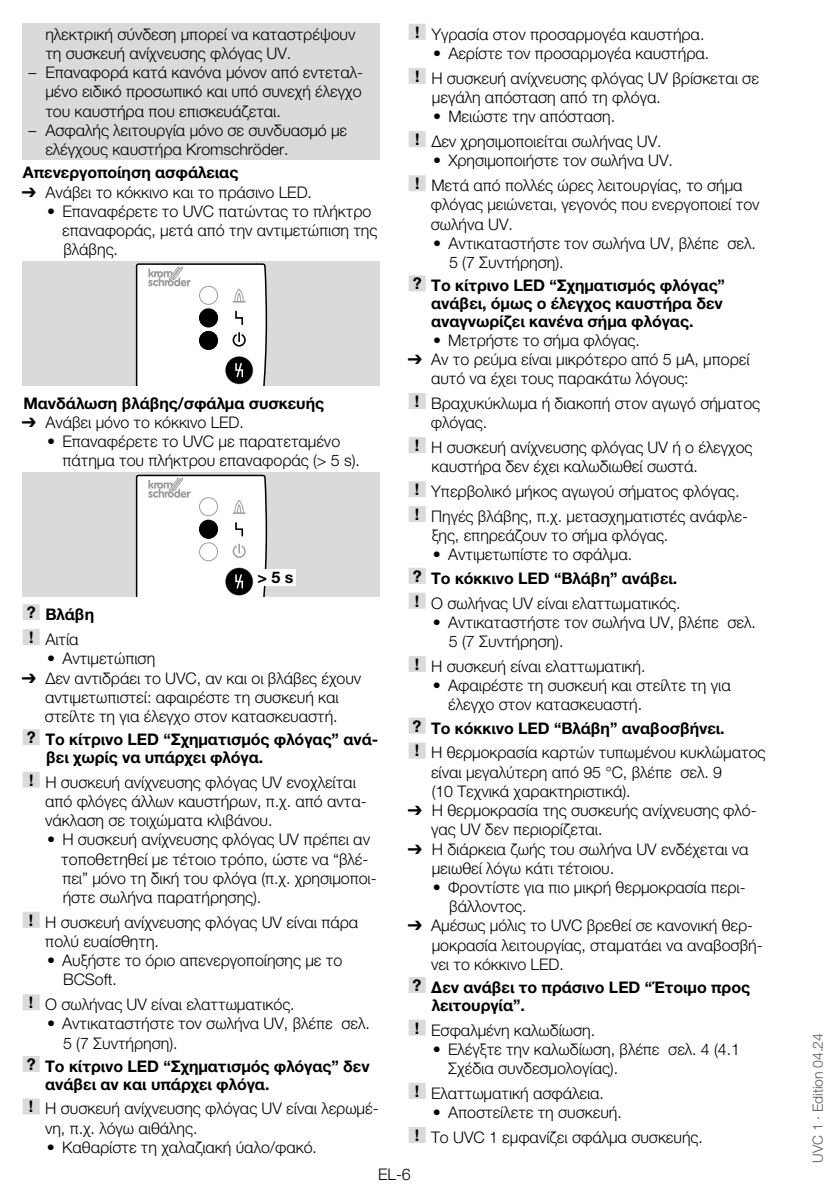
<style>
.page{position:relative;width:840px;height:1191px;background:#fff}
.page>*{position:absolute;margin:0;border:0;box-sizing:border-box;transform-origin:0 0}
.t1{font:300 16px/19.2px "Helvetica Neue LT Pro";letter-spacing:-.005em;color:#000}
.t2{font:700 16px/17.6px "Helvetica Neue LT Pro";letter-spacing:-.005em;color:#000}
.t3{font:300 14px "Helvetica Neue LT Pro";letter-spacing:-.005em;color:#575756}
.s1{font-family:"Arial Unicode MS";font-weight:400}
.s2{font-weight:300}
.s3{font-weight:700}
</style>
<div class="page">
<div style="left:23px;top:23px;width:357px;height:41px;background:#dadada"></div>
<div style="left:23px;top:61px;width:357px;height:60px;background:#dadada"></div>
<div style="left:23px;top:119px;width:357px;height:41px;background:#dadada"></div>
<div style="left:23px;top:604px;width:17px;height:16px;background:#dadada"></div>
<div style="left:23px;top:629px;width:17px;height:16px;background:#dadada"></div>
<div style="left:23px;top:729px;width:17px;height:16px;background:#dadada"></div>
<div style="left:23px;top:771px;width:17px;height:16px;background:#dadada"></div>
<div style="left:23px;top:911px;width:17px;height:16px;background:#dadada"></div>
<div style="left:23px;top:994px;width:17px;height:16px;background:#dadada"></div>
<div style="left:23px;top:1056px;width:17px;height:16px;background:#dadada"></div>
<div style="left:23px;top:1098px;width:17px;height:16px;background:#dadada"></div>
<div style="left:23px;top:261px;width:357px;height:124px;background:#dadada"></div>
<svg style="left:136px;top:263px;width:131px;height:122px"></svg>
<div style="left:23px;top:472px;width:357px;height:125px;background:#dadada"></div>
<div style="left:256px;top:569px;width:39px;height:17px;background:#fff"></div>
<svg style="left:136px;top:475px;width:131px;height:122px"></svg>
<div style="left:408px;top:24px;width:17px;height:16px;background:#dadada"></div>
<div style="left:408px;top:68px;width:17px;height:16px;background:#dadada"></div>
<div style="left:408px;top:131px;width:17px;height:16px;background:#dadada"></div>
<div style="left:408px;top:175px;width:17px;height:16px;background:#dadada"></div>
<div style="left:408px;top:275px;width:17px;height:16px;background:#dadada"></div>
<div style="left:408px;top:393px;width:17px;height:16px;background:#dadada"></div>
<div style="left:408px;top:437px;width:17px;height:16px;background:#dadada"></div>
<div style="left:408px;top:481px;width:17px;height:16px;background:#dadada"></div>
<div style="left:408px;top:506px;width:17px;height:16px;background:#dadada"></div>
<div style="left:408px;top:568px;width:17px;height:16px;background:#dadada"></div>
<div style="left:408px;top:592px;width:17px;height:16px;background:#dadada"></div>
<div style="left:408px;top:656px;width:17px;height:16px;background:#dadada"></div>
<div style="left:408px;top:717px;width:17px;height:16px;background:#dadada"></div>
<div style="left:408px;top:742px;width:17px;height:16px;background:#dadada"></div>
<div style="left:408px;top:977px;width:17px;height:16px;background:#dadada"></div>
<div style="left:408px;top:1019px;width:17px;height:16px;background:#dadada"></div>
<div style="left:408px;top:1082px;width:17px;height:16px;background:#dadada"></div>
<div style="left:408px;top:1127px;width:17px;height:16px;background:#dadada"></div>
<p class="t1" style="left:45px;top:24px;width:311px">ηλεκτρική σύνδεση μπορεί να καταστρέψουν τη συσκευή ανίχνευσης φλόγας UV.</p>
<p class="t1" style="left:45px;top:63px;width:319px;text-align:justify;text-indent:-17px">– Επαναφορά κατά κανόνα μόνον από εντεταλ&shy;μένο ειδικό προσωπικό και υπό συνεχή έλεγχο του καυστήρα που επισκευάζεται.</p>
<p class="t1" style="left:45px;top:120px;width:303px;text-indent:-17px">– Ασφαλής λειτουργία μόνο σε συνδυασμό με ελέγχους καυστήρα Kromschröder.</p>
<p class="t2" style="left:23px;top:163px;width:217px">Απενεργοποίηση ασφάλειας</p>
<p class="t1" style="left:22px;top:182px;width:291px"><span class="s1">➔</span> Ανάβει το κόκκινο και το πράσινο LED.</p>
<p class="t1" style="left:62px;top:201px;width:316px;text-indent:-15px">• Επαναφέρετε το UVC πατώντας το πλήκτρο επαναφοράς, μετά από την αντιμετώπιση της βλάβης.</p>
<p class="t2" style="left:23px;top:394px;width:302px">Μανδάλωση βλάβης/σφάλμα συσκευής</p>
<p class="t1" style="left:22px;top:412px;width:223px"><span class="s1">➔</span> Ανάβει μόνο το κόκκινο LED.</p>
<p class="t1" style="left:62px;top:431px;width:299px;text-indent:-15px">• Επαναφέρετε το UVC με παρατεταμένο πάτημα του πλήκτρου επαναφοράς (&gt; 5 s).</p>
<p class="t2" style="left:257px;top:568px;width:37px">&gt; 5 s</p>
<p class="t2" style="left:27px;top:602px;width:69px;line-height:24.8px">? Βλάβη ! <span class="s2">Αιτία</span></p>
<p class="t1" style="left:47px;top:648px;width:110px">• Αντιμετώπιση</p>
<p class="t1" style="left:22px;top:668px;width:341px;text-align:center"><span class="s1">➔</span> Δεν αντιδράει το UVC, αν και οι βλάβες έχουν αντιμετωπιστεί: αφαιρέστε τη συσκευή και στείλτε τη για έλεγχο στον κατασκευαστή.</p>
<p class="t2" style="left:46px;top:730px;width:333px;text-indent:-19px">? Το κίτρινο LED “Σχηματισμός φλόγας” ανά&shy;βει χωρίς να υπάρχει φλόγα.</p>
<p class="t1" style="left:45px;top:772px;width:323px;text-indent:-16px"><span class="s3">!</span> Η συσκευή ανίχνευσης φλόγας UV ενοχλείται από φλόγες άλλων καυστήρων, π.χ. από αντα&shy;νάκλαση σε τοιχώματα κλιβάνου.</p>
<p class="t1" style="left:61px;top:829px;width:317px;text-indent:-14px">• Η συσκευή ανίχνευσης φλόγας UV πρέπει αν τοποθετηθεί με τέτοιο τρόπο, ώστε να “βλέ&shy;πει” μόνο τη δική του φλόγα (π.χ. χρησιμοποι&shy;ήστε σωλήνα παρατήρησης).</p>
<p class="t1" style="left:45px;top:912px;width:314px;text-indent:-16px"><span class="s3">!</span> Η συσκευή ανίχνευσης φλόγας UV είναι πάρα πολύ ευαίσθητη.</p>
<p class="t1" style="left:63px;top:950px;width:280px;text-indent:-16px">• Αυξήστε το όριο απενεργοποίησης με το<br>BCSoft.</p>
<p class="t1" style="left:29px;top:994px;width:267px"><span class="s3">!</span> Ο σωλήνας UV είναι ελαττωματικός.</p>
<p class="t1" style="left:63px;top:1013px;width:308px;text-indent:-16px">• Αντικαταστήστε τον σωλήνα UV, βλέπε σελ.<br>5 (7 Συντήρηση).</p>
<p class="t2" style="left:45px;top:1057px;width:326px;text-indent:-18px">? Το κίτρινο LED “Σχηματισμός φλόγας” δεν ανάβει αν και υπάρχει φλόγα.</p>
<p class="t1" style="left:45px;top:1098px;width:335px;text-indent:-16px"><span class="s3">!</span> Η συσκευή ανίχνευσης φλόγας UV είναι λερωμέ&shy;νη, π.χ. λόγω αιθάλης.</p>
<p class="t1" style="left:47px;top:1137px;width:271px">• Καθαρίστε τη χαλαζιακή ύαλο/φακό.</p>
<p class="t1" style="left:415px;top:24px;width:291px"><span class="s3">!</span> Υγρασία στον προσαρμογέα καυστήρα.</p>
<p class="t1" style="left:415px;top:41px;width:345px;line-height:24.8px;text-indent:18px">• Αερίστε τον προσαρμογέα καυστήρα.<br><span class="s3">!</span> Η συσκευή ανίχνευσης φλόγας UV βρίσκεται σε</p>
<p class="t1" style="left:431px;top:87px;width:230px">μεγάλη απόσταση από τη φλόγα.</p>
<p class="t1" style="left:415px;top:104px;width:248px;line-height:24.8px;text-indent:18px">• Μειώστε την απόσταση.<br><span class="s3">!</span> Δεν χρησιμοποιείται σωλήνας UV.</p>
<p class="t1" style="left:415px;top:148px;width:329px;line-height:24.8px;text-indent:18px">• Χρησιμοποιήστε τον σωλήνα UV.<br><span class="s3">!</span> Μετά από πολλές ώρες λειτουργίας, το σήμα</p>
<p class="t1" style="left:430px;top:195px;width:330px">φλόγας μειώνεται, γεγονός που ενεργοποιεί τον σωλήνα UV.</p>
<p class="t1" style="left:449px;top:233px;width:308px;text-indent:-16px">• Αντικαταστήστε τον σωλήνα UV, βλέπε σελ.<br>5 (7 Συντήρηση).</p>
<p class="t2" style="left:431px;top:276px;width:295px;text-indent:-18px">? Το κίτρινο LED “Σχηματισμός φλόγας” ανάβει, όμως ο έλεγχος καυστήρα δεν αναγνωρίζει κανένα σήμα φλόγας.</p>
<p class="t1" style="left:433px;top:330px;width:208px">• Μετρήστε το σήμα φλόγας.</p>
<p class="t1" style="left:431px;top:349px;width:320px;text-indent:-23px"><span class="s1">➔</span> Αν το ρεύμα είναι μικρότερο από 5 µA, μπορεί αυτό να έχει τους παρακάτω λόγους:</p>
<p class="t1" style="left:430px;top:393px;width:331px;text-indent:-16px"><span class="s3">!</span> Βραχυκύκλωμα ή διακοπή στον αγωγό σήματος φλόγας.</p>
<p class="t1" style="left:431px;top:437px;width:322px;text-indent:-17px"><span class="s3">!</span> Η συσκευή ανίχνευσης φλόγας UV ή ο έλεγχος καυστήρα δεν έχει καλωδιωθεί σωστά.</p>
<p class="t1" style="left:414px;top:479px;width:334px;line-height:24.8px"><span class="s3">!</span> Υπερβολικό μήκος αγωγού σήματος φλόγας.<br><span class="s3">!</span> Πηγές βλάβης, π.χ. μετασχηματιστές ανάφλε-</p>
<p class="t1" style="left:431px;top:525px;width:238px">ξης, επηρεάζουν το σήμα φλόγας.</p>
<p class="t1" style="left:432px;top:545px;width:200px">• Αντιμετωπίστε το σφάλμα.</p>
<p class="t1" style="left:412px;top:565px;width:269px;line-height:24.8px"><span class="s3">? Το κόκκινο LED “Βλάβη” ανάβει. !</span> Ο σωλήνας UV είναι ελαττωματικός.</p>
<p class="t1" style="left:448px;top:612px;width:308px;text-indent:-16px">• Αντικαταστήστε τον σωλήνα UV, βλέπε σελ.<br>5 (7 Συντήρηση).</p>
<p class="t1" style="left:414px;top:656px;width:232px"><span class="s3">!</span> Η συσκευή είναι ελαττωματική.</p>
<p class="t1" style="left:448px;top:675px;width:284px;text-indent:-15px">• Αφαιρέστε τη συσκευή και στείλτε τη για έλεγχο στον κατασκευαστή.</p>
<p class="t1" style="left:412px;top:715px;width:354px;line-height:24.8px"><span class="s3">? Το κόκκινο LED “Βλάβη” αναβοσβήνει.<br>!</span> Η θερμοκρασία καρτών τυπωμένου κυκλώματος</p>
<p class="t1" style="left:431px;top:762px;width:292px">είναι μεγαλύτερη από 95 °C, βλέπε σελ. 9 (10 Τεχνικά χαρακτηριστικά).</p>
<p class="t1" style="left:431px;top:800px;width:327px;text-indent:-23px"><span class="s1">➔</span> Η θερμοκρασία της συσκευής ανίχνευσης φλό&shy;γας UV δεν περιορίζεται.</p>
<p class="t1" style="left:431px;top:839px;width:318px;text-indent:-24px"><span class="s1">➔</span> Η διάρκεια ζωής του σωλήνα UV ενδέχεται να μειωθεί λόγω κάτι τέτοιου.</p>
<p class="t1" style="left:449px;top:877px;width:298px;text-indent:-16px">• Φροντίστε για πιο μικρή θερμοκρασία περι&shy;βάλλοντος.</p>
<p class="t1" style="left:431px;top:915px;width:333px;text-indent:-23px"><span class="s1">➔</span> Αμέσως μόλις το UVC βρεθεί σε κανονική θερ&shy;μοκρασία λειτουργίας, σταματάει να αναβοσβή&shy;νει το κόκκινο LED.</p>
<p class="t2" style="left:431px;top:978px;width:319px;text-indent:-19px">? Δεν ανάβει το πράσινο LED “Έτοιμο προς λειτουργία”.</p>
<p class="t1" style="left:414px;top:1020px;width:182px"><span class="s3">!</span> Εσφαλμένη καλωδίωση.</p>
<p class="t1" style="left:448px;top:1039px;width:293px;text-indent:-15px">• Ελέγξτε την καλωδίωση, βλέπε σελ. 4 (4.1<br>Σχέδια συνδεσμολογίας).</p>
<p class="t1" style="left:414px;top:1083px;width:191px"><span class="s3">!</span> Ελαττωματική ασφάλεια.</p>
<p class="t1" style="left:414px;top:1099px;width:289px;line-height:24.8px;text-indent:18px">• Αποστείλετε τη συσκευή.<br><span class="s3">!</span> Το UVC 1 εμφανίζει σφάλμα συσκευής.</p>
<p class="t1" style="left:378px;top:1164px;width:34px">EL-6</p>
<p class="t3" style="left:809px;top:1162px;width:131px;rotate:-90deg">UVC 1 · Edition 04.24</p>
</div>
